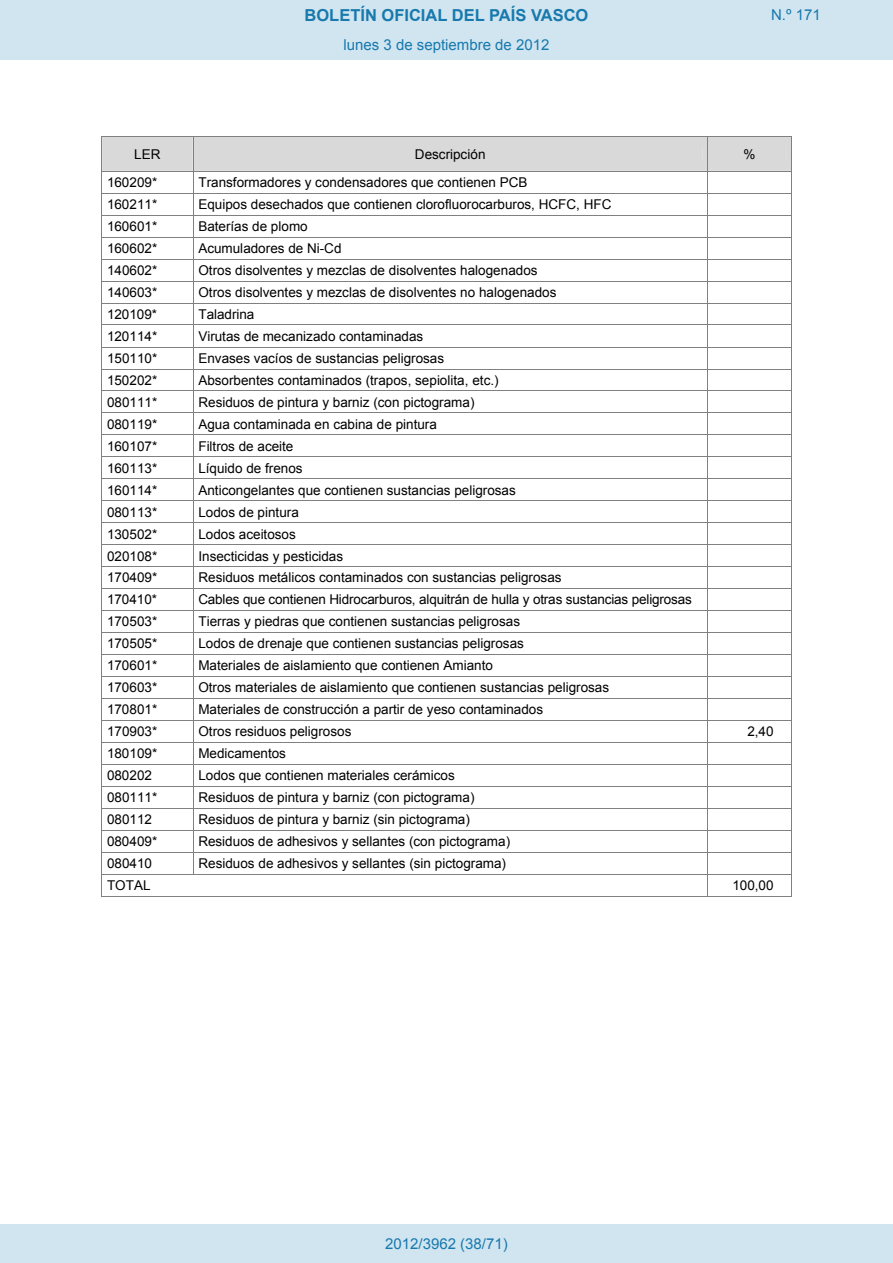
<style>
.page{position:relative;width:893px;height:1263px;background:#fff}
.page>*{position:absolute;margin:0;border:0;box-sizing:border-box;transform-origin:0 0}
.t1{font:700 16.5px "Arial";color:#1879ad}
.Paginacion_Centro{font:15px "Arial";color:#1879ad}
.t2{font:13.5px "Arial";color:#000}
</style>
<div class="page">
<svg style="left:101px;top:136px;width:691px;height:761px"></svg>
<div style="left:0;top:0;width:893px;height:60px;background:#d0e5f0"></div>
<div style="left:0;top:1225px;width:893px;height:38px;background:#d0e5f0"></div>
<p class="t1" style="left:305px;top:4px;width:285px">BOLETÍN OFICIAL DEL PAÍS VASCO</p>
<p class="Paginacion_Centro" style="left:771px;top:5px;width:51px">N.º 171</p>
<p class="Paginacion_Centro" style="left:343px;top:35px;width:207px">lunes 3 de septiembre de 2012</p>
<p class="t2" style="left:134px;top:145px;width:28px">LER</p>
<p class="t2" style="left:415px;top:145px;width:72px">Descripción</p>
<p class="t2" style="left:743px;top:145px;width:13px">%</p>
<p class="t2" style="left:107px;top:173px;width:52px">160209*</p>
<p class="t2" style="left:198px;top:173px;width:331px">Transformadores y condensadores que contienen PCB</p>
<p class="t2" style="left:107px;top:195px;width:52px">160211*</p>
<p class="t2" style="left:198px;top:195px;width:415px">Equipos desechados que contienen clorofluorocarburos, HCFC, HFC</p>
<p class="t2" style="left:107px;top:217px;width:52px">160601*</p>
<p class="t2" style="left:198px;top:217px;width:111px">Baterías de plomo</p>
<p class="t2" style="left:107px;top:239px;width:52px">160602*</p>
<p class="t2" style="left:198px;top:239px;width:145px">Acumuladores de Ni-Cd</p>
<p class="t2" style="left:107px;top:261px;width:52px">140602*</p>
<p class="t2" style="left:198px;top:261px;width:341px">Otros disolventes y mezclas de disolventes halogenados</p>
<p class="t2" style="left:107px;top:283px;width:52px">140603*</p>
<p class="t2" style="left:198px;top:283px;width:359px">Otros disolventes y mezclas de disolventes no halogenados</p>
<p class="t2" style="left:107px;top:305px;width:52px">120109*</p>
<p class="t2" style="left:198px;top:305px;width:58px">Taladrina</p>
<p class="t2" style="left:107px;top:327px;width:52px">120114*</p>
<p class="t2" style="left:198px;top:327px;width:226px">Virutas de mecanizado contaminadas</p>
<p class="t2" style="left:107px;top:349px;width:52px">150110*</p>
<p class="t2" style="left:198px;top:349px;width:247px">Envases vacíos de sustancias peligrosas</p>
<p class="t2" style="left:107px;top:371px;width:52px">150202*</p>
<p class="t2" style="left:198px;top:371px;width:302px">Absorbentes contaminados (trapos, sepiolita, etc.)</p>
<p class="t2" style="left:107px;top:393px;width:52px">080111*</p>
<p class="t2" style="left:198px;top:393px;width:278px">Residuos de pintura y barniz (con pictograma)</p>
<p class="t2" style="left:107px;top:415px;width:52px">080119*</p>
<p class="t2" style="left:198px;top:415px;width:240px">Agua contaminada en cabina de pintura</p>
<p class="t2" style="left:107px;top:437px;width:52px">160107*</p>
<p class="t2" style="left:198px;top:437px;width:97px">Filtros de aceite</p>
<p class="t2" style="left:107px;top:459px;width:52px">160113*</p>
<p class="t2" style="left:198px;top:459px;width:106px">Líquido de frenos</p>
<p class="t2" style="left:107px;top:481px;width:52px">160114*</p>
<p class="t2" style="left:198px;top:481px;width:319px">Anticongelantes que contienen sustancias peligrosas</p>
<p class="t2" style="left:107px;top:503px;width:52px">080113*</p>
<p class="t2" style="left:198px;top:503px;width:102px">Lodos de pintura</p>
<p class="t2" style="left:107px;top:525px;width:52px">130502*</p>
<p class="t2" style="left:198px;top:525px;width:99px">Lodos aceitosos</p>
<p class="t2" style="left:107px;top:547px;width:52px">020108*</p>
<p class="t2" style="left:198px;top:547px;width:146px">Insecticidas y pesticidas</p>
<p class="t2" style="left:107px;top:569px;width:52px">170409*</p>
<p class="t2" style="left:198px;top:569px;width:365px">Residuos metálicos contaminados con sustancias peligrosas</p>
<p class="t2" style="left:107px;top:591px;width:52px">170410*</p>
<p class="t2" style="left:198px;top:591px;width:495px">Cables que contienen Hidrocarburos, alquitrán de hulla y otras sustancias peligrosas</p>
<p class="t2" style="left:107px;top:613px;width:52px">170503*</p>
<p class="t2" style="left:198px;top:613px;width:323px">Tierras y piedras que contienen sustancias peligrosas</p>
<p class="t2" style="left:107px;top:635px;width:52px">170505*</p>
<p class="t2" style="left:198px;top:635px;width:327px">Lodos de drenaje que contienen sustancias peligrosas</p>
<p class="t2" style="left:107px;top:657px;width:52px">170601*</p>
<p class="t2" style="left:198px;top:657px;width:296px">Materiales de aislamiento que contienen Amianto</p>
<p class="t2" style="left:107px;top:679px;width:52px">170603*</p>
<p class="t2" style="left:198px;top:679px;width:412px">Otros materiales de aislamiento que contienen sustancias peligrosas</p>
<p class="t2" style="left:107px;top:701px;width:52px">170801*</p>
<p class="t2" style="left:198px;top:701px;width:346px">Materiales de construcción a partir de yeso contaminados</p>
<p class="t2" style="left:107px;top:723px;width:52px">170903*</p>
<p class="t2" style="left:198px;top:723px;width:154px">Otros residuos peligrosos</p>
<p class="t2" style="left:747px;top:723px;width:28px">2,40</p>
<p class="t2" style="left:107px;top:745px;width:52px">180109*</p>
<p class="t2" style="left:198px;top:745px;width:89px">Medicamentos</p>
<p class="t2" style="left:107px;top:767px;width:47px">080202</p>
<p class="t2" style="left:198px;top:767px;width:258px">Lodos que contienen materiales cerámicos</p>
<p class="t2" style="left:107px;top:789px;width:52px">080111*</p>
<p class="t2" style="left:198px;top:789px;width:278px">Residuos de pintura y barniz (con pictograma)</p>
<p class="t2" style="left:107px;top:811px;width:47px">080112</p>
<p class="t2" style="left:198px;top:811px;width:273px">Residuos de pintura y barniz (sin pictograma)</p>
<p class="t2" style="left:107px;top:832px;width:52px">080409*</p>
<p class="t2" style="left:198px;top:832px;width:313px">Residuos de adhesivos y sellantes (con pictograma)</p>
<p class="t2" style="left:107px;top:854px;width:47px">080410</p>
<p class="t2" style="left:198px;top:854px;width:309px">Residuos de adhesivos y sellantes (sin pictograma)</p>
<p class="t2" style="left:107px;top:876px;width:45px">TOTAL</p>
<p class="t2" style="left:732px;top:876px;width:43px">100,00</p>
<p class="Paginacion_Centro" style="left:385px;top:1234px;width:124px">2012/3962 (38/71)</p>
</div>
